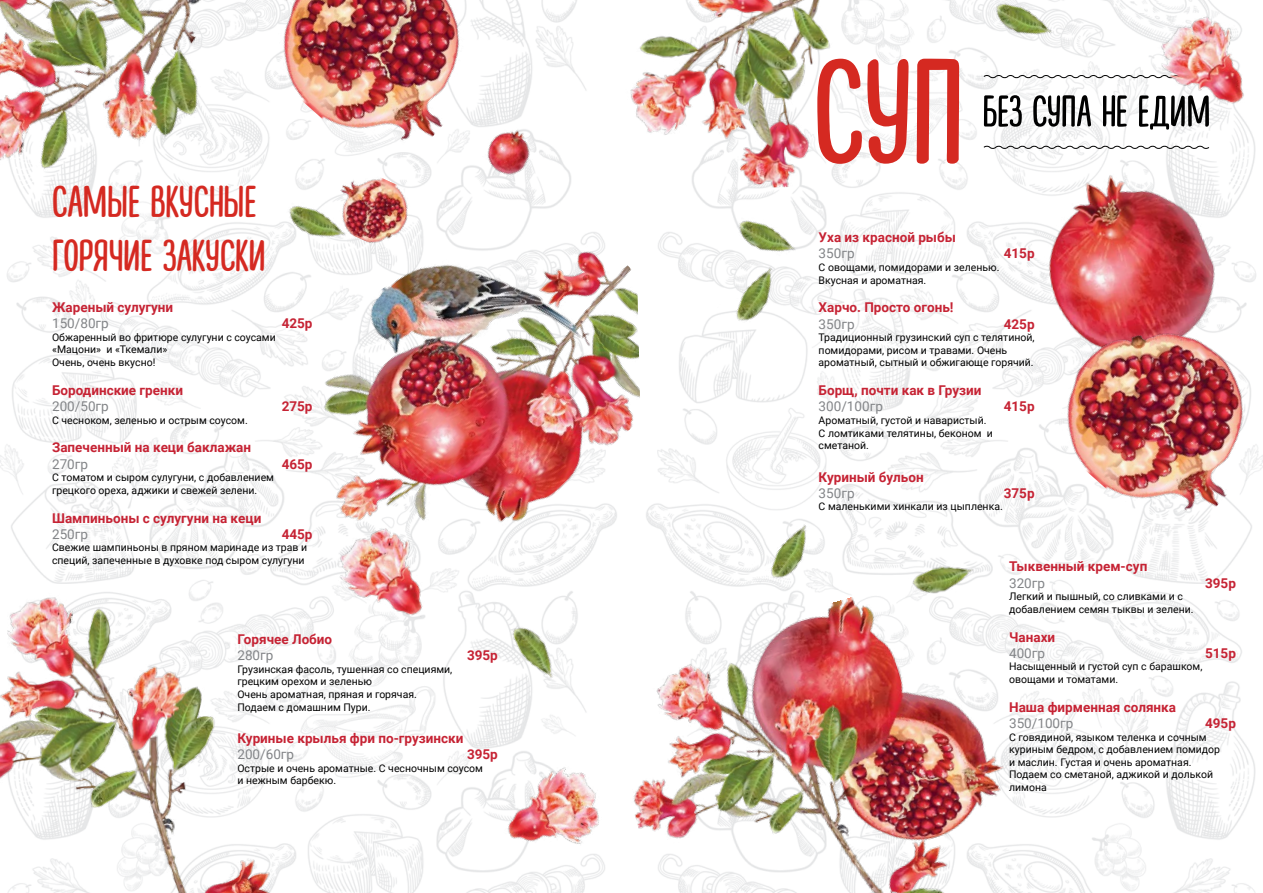
<style>
.page{position:relative;width:1263px;height:893px;background:#fff}
.page>*{position:absolute;margin:0;border:0;box-sizing:border-box;transform-origin:0 0}
.t1{font:500 150px "Lifehack Sans";color:#d52921}
.t2{font:500 45px/54px "Lifehack Sans";color:#d52921}
.t3{font:700 13.5px "Roboto";color:#c62334}
.t4{font:13.5px "Roboto";color:#828487}
.t5{font:10.5px/12.6px "Roboto";color:#000}
</style>
<div class="page">
<img style="left:0;top:0;width:1256px;height:893px">
<img style="left:342px;top:0;width:184px;height:173px">
<img style="left:342px;top:164px;width:89px;height:9px">
<img style="left:0;top:539px;width:305px;height:354px">
<img style="left:0;top:0;width:342px;height:312px">
<img style="left:493px;top:610px;width:80px;height:79px">
<img style="left:316px;top:610px;width:133px;height:21px">
<img style="left:247px;top:173px;width:394px;height:437px">
<svg style="left:984px;top:95px;width:225px;height:35px"></svg>
<svg style="left:983px;top:74px;width:154px;height:5px"></svg>
<svg style="left:983px;top:145px;width:43px;height:5px"></svg>
<img style="left:592px;top:569px;width:448px;height:324px">
<img style="left:720px;top:200px;width:84px;height:79px">
<img style="left:1137px;top:5px;width:119px;height:114px">
<img style="left:750px;top:514px;width:83px;height:84px">
<img style="left:716px;top:257px;width:82px;height:83px">
<img style="left:1026px;top:143px;width:225px;height:116px">
<img style="left:1016px;top:259px;width:247px;height:292px">
<img style="left:573px;top:0;width:340px;height:196px">
<img style="left:466px;top:114px;width:77px;height:78px">
<img style="left:977px;top:0;width:84px;height:62px">
<img style="left:905px;top:556px;width:71px;height:51px">
<img style="left:487px;top:736px;width:136px;height:146px">
<h2 class="t2" style="left:52px;top:176px;width:216px">Самые вкусные горячие закуски</h2>
<p class="t3" style="left:52px;top:298px;width:123px">Жареный сулугуни</p>
<p class="t4" style="left:52px;top:314px;width:58px">150/80гр</p>
<p class="t3" style="left:282px;top:314px;width:32px">425р</p>
<p class="t5" style="left:52px;top:330px;width:225px">Обжаренный во фритюре сулугуни с соусами «Мацони» и «Ткемали»<br>Очень, очень вкусно!</p>
<p class="t3" style="left:52px;top:381px;width:133px">Бородинские гренки</p>
<p class="t4" style="left:52px;top:397px;width:58px">200/50гр</p>
<p class="t3" style="left:282px;top:397px;width:32px">275р</p>
<p class="t5" style="left:52px;top:413px;width:197px">С чесноком, зеленью и острым соусом.</p>
<p class="t3" style="left:52px;top:438px;width:200px">Запеченный на кеци баклажан</p>
<p class="t4" style="left:52px;top:454px;width:37px">270гр</p>
<p class="t3" style="left:282px;top:454px;width:32px">465р</p>
<p class="t5" style="left:52px;top:471px;width:223px">С томатом и сыром сулугуни, с добавлением грецкого ореха, аджики и свежей зелени.</p>
<p class="t3" style="left:52px;top:508px;width:211px">Шампиньоны с сулугуни на кеци</p>
<p class="t4" style="left:52px;top:525px;width:37px">250гр</p>
<p class="t3" style="left:282px;top:525px;width:32px">445р</p>
<p class="t5" style="left:52px;top:541px;width:257px">Свежие шампиньоны в пряном маринаде из трав и специй, запеченные в духовке под сыром сулугуни</p>
<p class="t3" style="left:237px;top:630px;width:96px">Горячее Лобио</p>
<p class="t4" style="left:237px;top:646px;width:37px">280гр</p>
<p class="t3" style="left:467px;top:646px;width:32px">395р</p>
<p class="t5" style="left:237px;top:662px;width:216px">Грузинская фасоль, тушенная со специями, грецким орехом и зеленью<br>Очень ароматная, пряная и горячая.<br>Подаем с домашним Пури.</p>
<p class="t3" style="left:237px;top:729px;width:228px">Куриные крылья фри по-грузински</p>
<p class="t4" style="left:237px;top:745px;width:58px">200/60гр</p>
<p class="t3" style="left:467px;top:745px;width:32px">395р</p>
<p class="t5" style="left:237px;top:761px;width:247px">Острые и очень ароматные. С чесночным соусом и нежным барбекю.</p>
<h1 class="t1" style="left:813px;top:35px;width:152px">Суп</h1>
<p class="t3" style="left:819px;top:228px;width:139px">Уха из красной рыбы</p>
<p class="t4" style="left:819px;top:244px;width:37px">350гр</p>
<p class="t3" style="left:1004px;top:244px;width:32px">415р</p>
<p class="t5" style="left:819px;top:261px;width:182px">С овощами, помидорами и зеленью.<br>Вкусная и ароматная.</p>
<p class="t3" style="left:819px;top:298px;width:136px">Харчо. Просто огонь!</p>
<p class="t4" style="left:819px;top:314px;width:37px">350гр</p>
<p class="t3" style="left:1004px;top:314px;width:32px">425р</p>
<p class="t5" style="left:819px;top:331px;width:217px">Традиционный грузинский суп с телятиной, помидорами, рисом и травами. Очень ароматный, сытный и обжигающе горячий.</p>
<p class="t3" style="left:819px;top:381px;width:164px">Борщ, почти как в Грузии</p>
<p class="t4" style="left:819px;top:397px;width:66px">300/100гр</p>
<p class="t3" style="left:1004px;top:397px;width:32px">415р</p>
<p class="t5" style="left:819px;top:414px;width:176px">Ароматный, густой и наваристый.<br>С ломтиками телятины, беконом и сметаной.</p>
<p class="t3" style="left:819px;top:467px;width:107px">Куриный бульон</p>
<p class="t4" style="left:819px;top:484px;width:37px">350гр</p>
<p class="t3" style="left:1004px;top:484px;width:32px">375р</p>
<p class="t5" style="left:819px;top:500px;width:186px">С маленькими хинкали из цыпленка.</p>
<p class="t3" style="left:1009px;top:557px;width:140px">Тыквенный крем-суп</p>
<p class="t4" style="left:1009px;top:573px;width:37px">320гр</p>
<p class="t3" style="left:1205px;top:573px;width:32px">395р</p>
<p class="t5" style="left:1009px;top:590px;width:186px">Легкий и пышный, со сливками и с добавлением семян тыквы и зелени.</p>
<p class="t3" style="left:1009px;top:627px;width:48px">Чанахи</p>
<p class="t4" style="left:1009px;top:644px;width:37px">400гр</p>
<p class="t3" style="left:1205px;top:644px;width:32px">515р</p>
<p class="t5" style="left:1009px;top:660px;width:195px">Насыщенный и густой суп с барашком, овощами и томатами.</p>
<p class="t3" style="left:1009px;top:698px;width:168px">Наша фирменная солянка</p>
<p class="t4" style="left:1009px;top:714px;width:66px">350/100гр</p>
<p class="t3" style="left:1205px;top:714px;width:32px">495р</p>
<p class="t5" style="left:1009px;top:730px;width:212px">С говядиной, языком теленка и сочным куриным бедром, с добавлением помидор и маслин. Густая и очень ароматная.<br>Подаем со сметаной, аджикой и долькой лимона</p>
</div>
